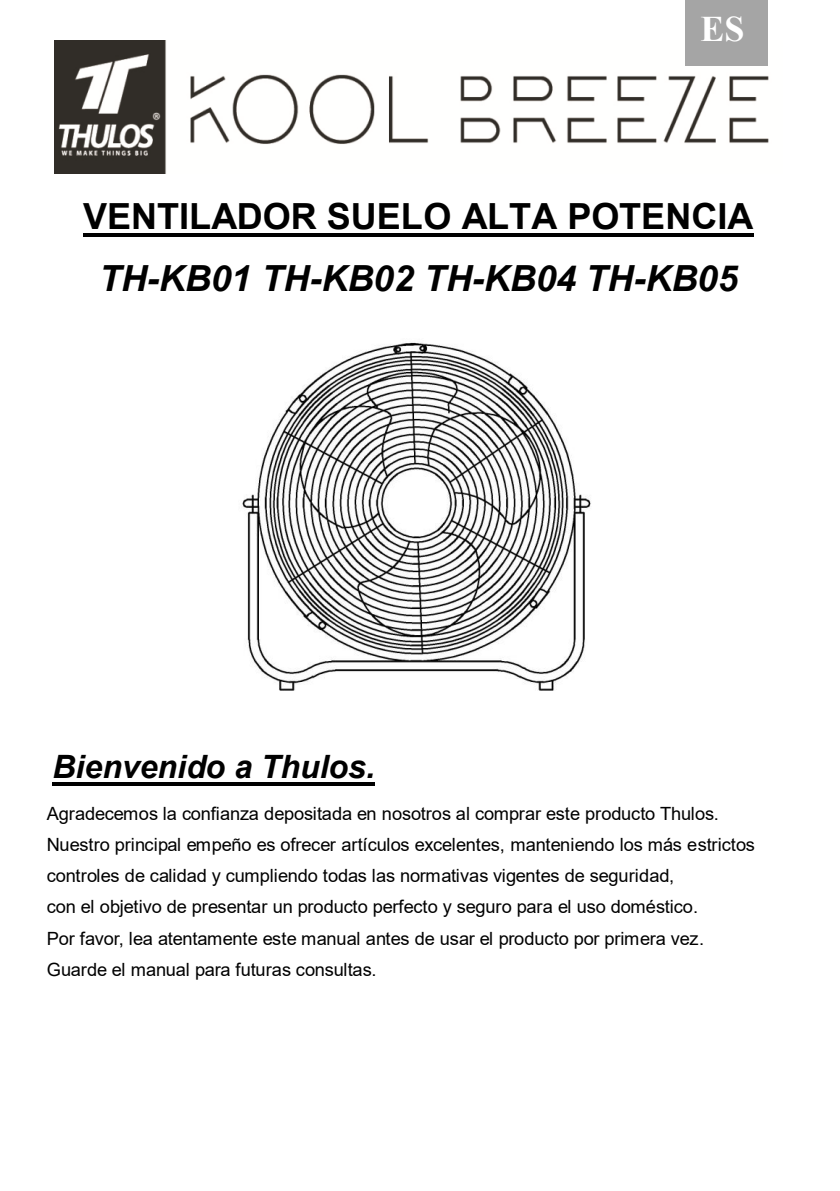
<style>
.page{position:relative;width:840px;height:1191px;background:#fff}
.page>*{position:absolute;margin:0;border:0;box-sizing:border-box;transform-origin:0 0}
.t1{font:italic 700 36px "Arial";color:#000}
.t2{font:700 36px "Arial";color:#000}
.t3{font:700 36px "Times New Roman";color:#fff}
.t4{font:italic 700 32.2px "Arial";color:#000}
.t5{font:18.2px/31.2px "Arial";letter-spacing:-.005em;color:#000}
</style>
<div class="page">
<img style="left:54px;top:40px;width:715px;height:133px">
<hr style="left:83px;top:233px;width:670px;height:4px;background:#000">
<img style="left:242px;top:342px;width:349px;height:349px">
<hr style="left:52px;top:782px;width:323px;height:3px;background:#000">
<div style="left:685px;top:0;width:82px;height:65px;background:#a5a5a5"></div>
<h1 class="t3" style="left:700px;top:3px;width:46px">ES</h1>
<h1 class="t2" style="left:83px;top:191px;width:671px">VENTILADOR SUELO ALTA POTENCIA</h1>
<h1 class="t1" style="left:99px;top:254px;width:640px">TH-KB01 TH-KB02 TH-KB04 TH-KB05</h1>
<h2 class="t4" style="left:52px;top:746px;width:324px">Bienvenido a Thulos.</h2>
<p class="t5" style="left:47px;top:798px;width:709px">Agradecemos la confianza depositada en nosotros al comprar este producto Thulos.<br>Nuestro principal empeño es ofrecer artículos excelentes, manteniendo los más estrictos controles de calidad y cumpliendo todas las normativas vigentes de seguridad,<br>con el objetivo de presentar un producto perfecto y seguro para el uso doméstico.<br>Por favor, lea atentamente este manual antes de usar el producto por primera vez.<br>Guarde el manual para futuras consultas.</p>
</div>
